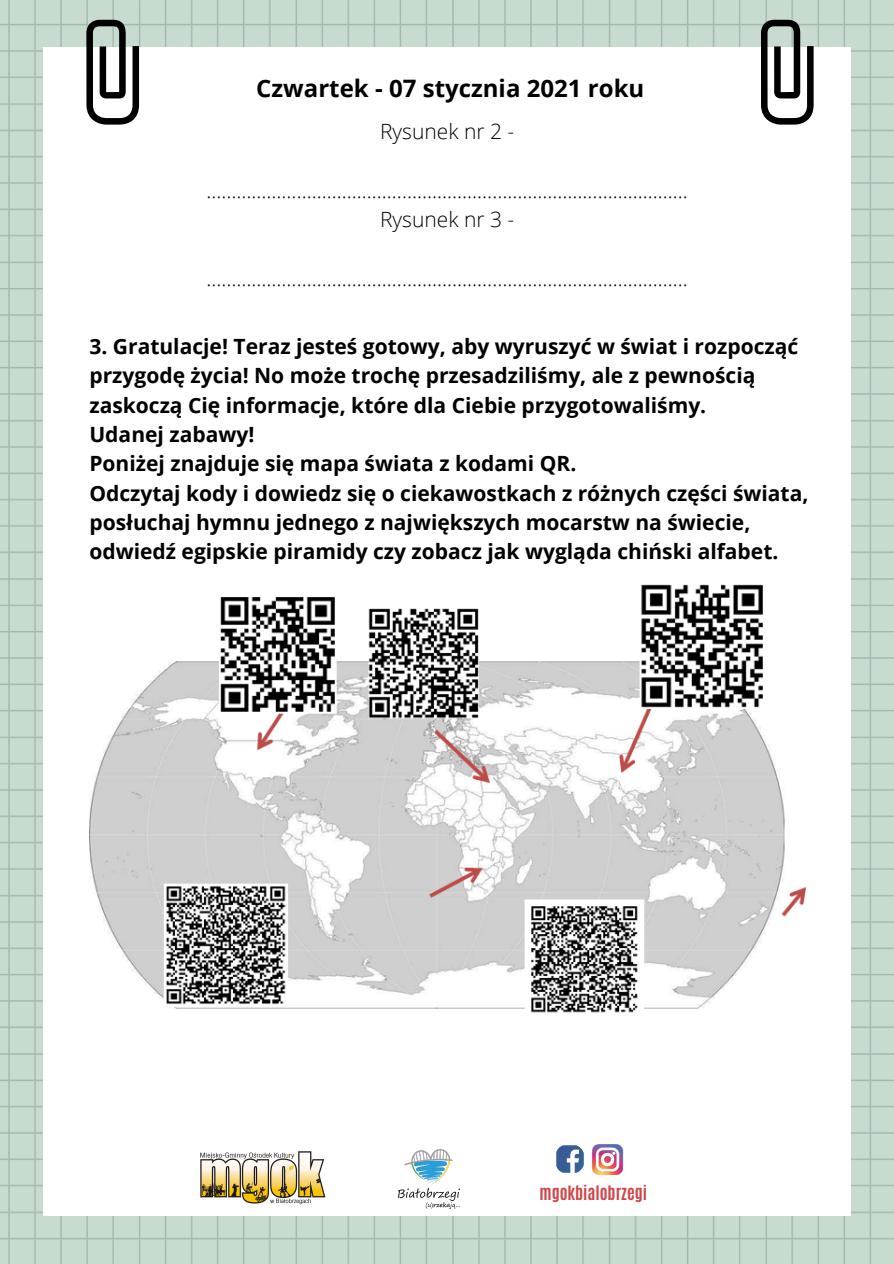
<style>
.page{position:relative;width:894px;height:1264px;background:#fff}
.page>*{position:absolute;margin:0;border:0;box-sizing:border-box;transform-origin:0 0}
.t1{font:700 24px "Open Sans";color:#000}
.t2{font:700 21px/29.2px "Open Sans";color:#000}
.t3{font:300 21px "Open Sans";color:#000}
.t4{font:700 16.5px "Antonio";color:#d24348}
</style>
<div class="page">
<img style="left:0;top:0;width:893px;height:1263px">
<div style="left:44px;top:47px;width:806px;height:1168px;background:#fff"></div>
<svg style="left:38px;top:4px;width:142px;height:142px"></svg>
<svg style="left:712px;top:4px;width:142px;height:142px"></svg>
<img style="left:398px;top:1149px;width:61px;height:59px">
<img style="left:554px;top:1143px;width:31px;height:31px;border-radius:50%">
<img style="left:592px;top:1144px;width:32px;height:32px">
<img style="left:200px;top:1151px;width:126px;height:54px">
<img style="left:89px;top:584px;width:715px;height:429px">
<p class="t1" style="left:256px;top:71px;width:389px">Czwartek - 07 stycznia 2021 roku</p>
<p class="t3" style="left:380px;top:117px;width:136px">Rysunek nr 2 -</p>
<p class="t3" style="left:206px;top:175px;width:483px">……………………………………………………………………………………</p>
<p class="t3" style="left:380px;top:204px;width:136px">Rysunek nr 3 -</p>
<p class="t3" style="left:206px;top:263px;width:483px">……………………………………………………………………………………</p>
<p class="t2" style="left:89px;top:331px;width:710px">3. Gratulacje! Teraz jesteś gotowy, aby wyruszyć w świat i rozpocząć przygodę życia! No może trochę przesadziliśmy, ale z pewnością zaskoczą Cię informacje, które dla Ciebie przygotowaliśmy.</p>
<p class="t2" style="left:89px;top:419px;width:166px">Udanej zabawy!</p>
<p class="t2" style="left:89px;top:448px;width:488px">Poniżej znajduje się mapa świata z kodami QR.</p>
<p class="t2" style="left:89px;top:478px;width:720px">Odczytaj kody i dowiedz się o ciekawostkach z różnych części świata, posłuchaj hymnu jednego z największych mocarstw na świecie, odwiedź egipskie piramidy czy zobacz jak wygląda chiński alfabet.</p>
<p class="t4" style="left:539px;top:1180px;width:109px">mgokbialobrzegi</p>
</div>
